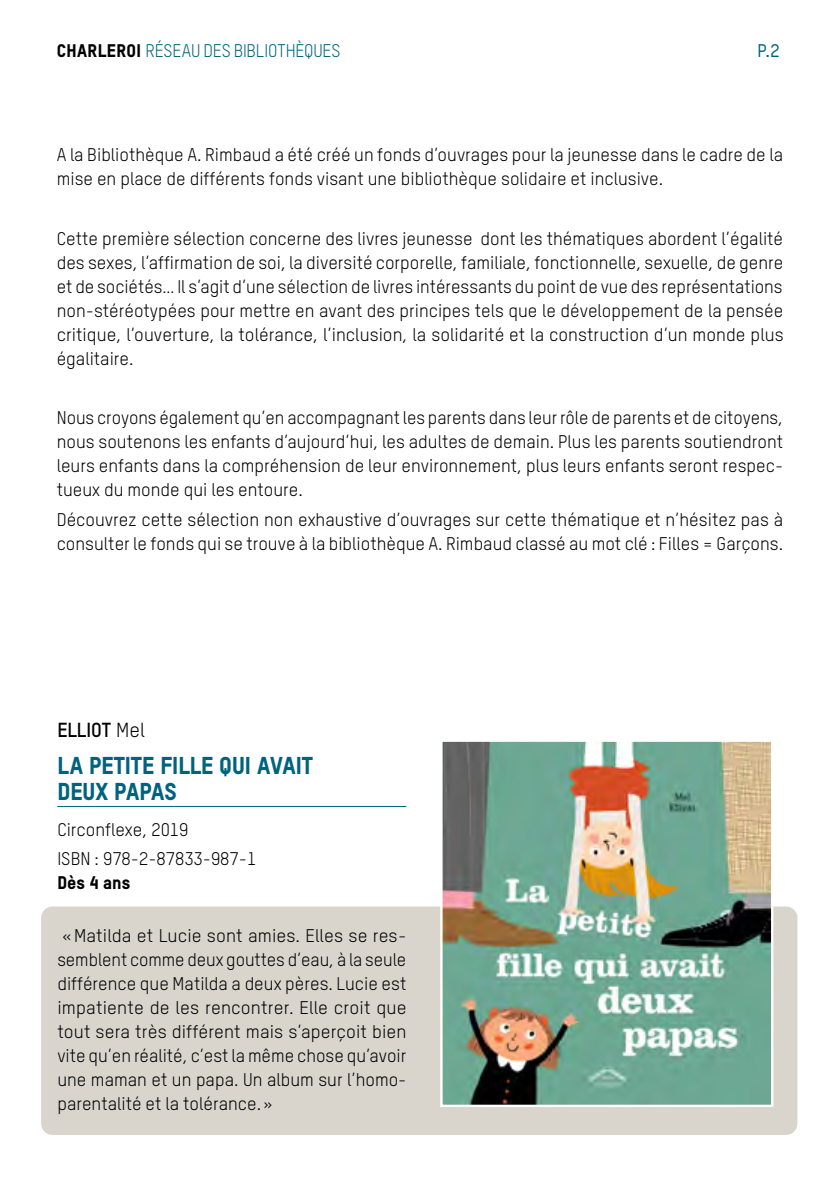
<style>
.page{position:relative;width:840px;height:1191px;background:#fff}
.page>*{position:absolute;margin:0;border:0;box-sizing:border-box;transform-origin:0 0}
.t1{font:800 24px/26px "TSTAR";color:#00637e}
.t2{font:700 20px "TSTAR";color:#000}
.t3{font:18px/24px "TSTAR";color:#000}
.t4{font:18px "TSTAR";letter-spacing:-.005em;color:#00637e}
.t5{font:800 18px "TSTAR";color:#000}
.t6{font:500 18px "TSTAR";color:#00637e}
.s1{font-weight:800;color:#000}
.s2{font-weight:400}
</style>
<div class="page">
<div style="left:41px;top:906px;width:756px;height:229px;background:#d9d5cd;border-radius:11px"></div>
<hr style="left:57px;top:806px;width:349px;height:1px;background:#00637e">
<img style="left:443px;top:742px;width:327px;height:362px">
<div style="left:440px;top:739px;width:333px;height:368px;border:2px solid #fff"></div>
<p class="t4" style="left:57px;top:40px;width:285px"><span class="s1">CHARLEROI</span> RÉSEAU DES BIBLIOTHÈQUES</p>
<p class="t6" style="left:756px;top:40px;width:24px">P.2</p>
<p class="t3" style="left:57px;top:143px;width:727px">A la Bibliothèque A. Rimbaud a été créé un fonds d’ouvrages pour la jeunesse dans le cadre de la mise en place de différents fonds visant une bibliothèque solidaire et inclusive.</p>
<p class="t3" style="left:57px;top:226px;width:728px;text-align:justify">Cette première sélection concerne des livres jeunesse dont les thématiques abordent l’égalité des sexes, l’affirmation de soi, la diversité corporelle, familiale, fonctionnelle, sexuelle, de genre et de sociétés… Il s’agit d’une sélection de livres intéressants du point de vue des représentations non-stéréotypées pour mettre en avant des principes tels que le développement de la pensée critique, l’ouverture, la tolérance, l’inclusion, la solidarité et la construction d’un monde plus égalitaire.</p>
<p class="t3" style="left:57px;top:405px;width:727px;text-align:justify">Nous croyons également qu’en accompagnant les parents dans leur rôle de parents et de citoyens, nous soutenons les enfants d’aujourd’hui, les adultes de demain. Plus les parents soutiendront leurs enfants dans la compréhension de leur environnement, plus leurs enfants seront respec&shy;tueux du monde qui les entoure.</p>
<p class="t3" style="left:57px;top:507px;width:727px">Découvrez cette sélection non exhaustive d’ouvrages sur cette thématique et n’hésitez pas à consulter le fonds qui se trouve à la bibliothèque A. Rimbaud classé au mot clé : Filles = Garçons.</p>
<p class="t2" style="left:57px;top:717px;width:89px">ELLIOT <span class="s2">Mel</span></p>
<h1 class="t1" style="left:57px;top:752px;width:257px">LA PETITE FILLE QUI AVAIT<br>DEUX PAPAS</h1>
<p class="t3" style="left:57px;top:814px;width:200px;line-height:29.6px">Circonflexe, 2019<br>ISBN : 978-2-87833-987-1</p>
<p class="t5" style="left:57px;top:871px;width:74px">Dès 4 ans</p>
<p class="t3" style="left:57px;top:923px;width:350px;text-align:justify">«Matilda et Lucie sont amies. Elles se res&shy;semblent comme deux gouttes d’eau, à la seule différence que Matilda a deux pères. Lucie est impatiente de les rencontrer. Elle croit que tout sera très différent mais s’aperçoit bien vite qu’en réalité, c’est la même chose qu’avoir une maman et un papa. Un album sur l’homo&shy;parentalité et la tolérance. »</p>
</div>
